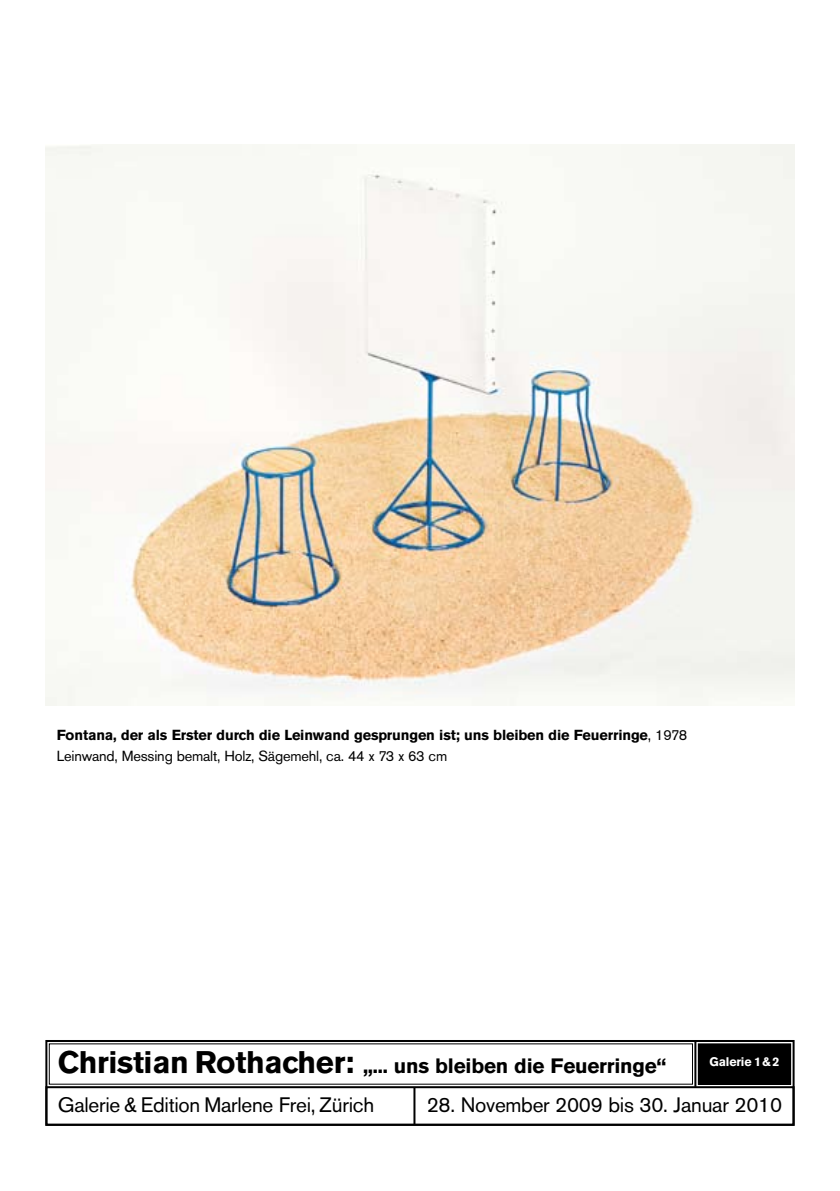
<style>
.page{position:relative;width:840px;height:1191px;background:#fff}
.page>*{position:absolute;margin:0;border:0;box-sizing:border-box;transform-origin:0 0}
.t1{font:700 30px "AK11";color:#000}
.t2{font:20px "AK11";color:#000}
.t3{font:700 20px "AK11";color:#000}
.t4{font:700 14px/21px "AK11";color:#000}
.t5{font:700 12px "AK11";color:#fff}
.s1{font-weight:400}
</style>
<div class="page">
<img style="left:45px;top:145px;width:749px;height:561px">
<div style="left:45px;top:1086px;width:749px;height:39px;border:2px solid #000"></div>
<div style="left:45px;top:1040px;width:749px;height:85px;border:2px solid #000"></div>
<div style="left:698px;top:1043px;width:92px;height:41px;background:#000"></div>
<div style="left:697px;top:1043px;width:93px;height:41px;border:1px solid #000"></div>
<hr style="left:694px;top:1040px;width:2px;height:46px;background:#000">
<hr style="left:413px;top:1087px;width:2px;height:38px;background:#000">
<p class="t4" style="left:57px;top:724px;width:631px">Fontana, der als Erster durch die Leinwand gesprungen ist; uns bleiben die Feuerringe<span class="s1">, 1978<br>Leinwand, Messing bemalt, Holz, Sägemehl, ca. 44 x 73 x 63 cm</span></p>
<h1 class="t1" style="left:58px;top:1044px;width:297px">Christian Rothacher:</h1>
<p class="t5" style="left:709px;top:1054px;width:71px">Galerie 1 &amp; 2</p>
<h2 class="t3" style="left:363px;top:1054px;width:304px">„... uns bleiben die Feuerringe“</h2>
<h2 class="t2" style="left:58px;top:1092px;width:317px">Galerie &amp; Edition Marlene Frei, Zürich</h2>
<h2 class="t2" style="left:426px;top:1092px;width:356px">28. November 2009 bis 30. Januar 2010</h2>
</div>
